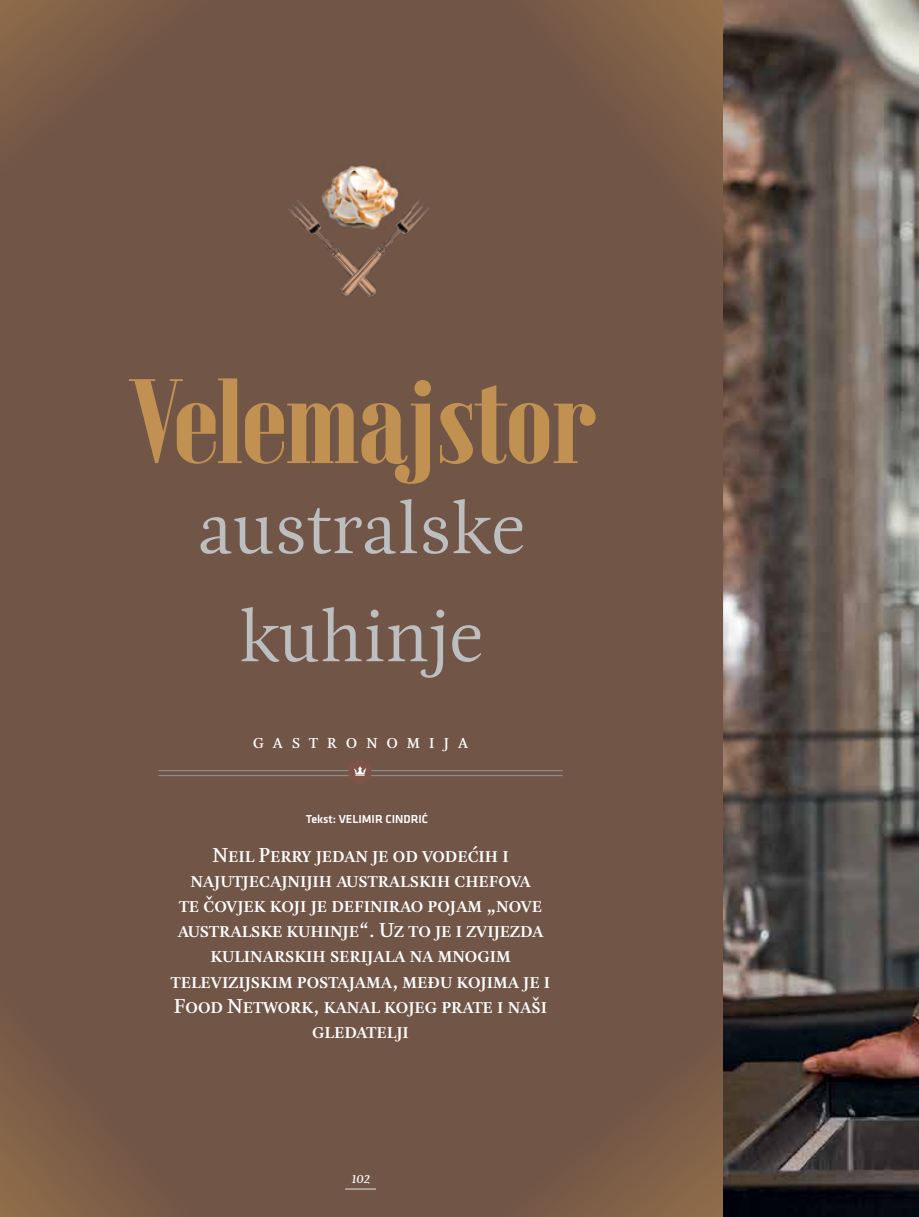
<style>
.page{position:relative;width:919px;height:1217px;background:#fff}
.page>*{position:absolute;margin:0;border:0;box-sizing:border-box;transform-origin:0 0}
.t1{font:900 120px "Emberly";letter-spacing:-.02em;color:#c09150}
.t2{font:75px/108px "Esta Pro";color:#bcbec0;text-align:center}
.t3{font:700 21px/25.2px "Esta Pro";color:#fff;text-align:center}
.t4{font:700 15px "Esta Pro";letter-spacing:.615em;color:#fff}
.t5{font:500 12px "Klavika";color:#fff}
.t6{font:italic 700 12px "Esta Pro";color:#fff}
</style>
<div class="page">
<div style="left:0;top:0;width:740px;height:1216px;background:#715546"></div>
<svg style="left:566px;top:1084px;width:157px;height:132px;fill:#7c5d47"></svg>
<svg style="left:566px;top:0;width:157px;height:187px;fill:#7c5d47"></svg>
<hr style="left:345px;top:1188px;width:31px;height:1px;background:#d1d3d4">
<hr style="left:158px;top:770px;width:404px;height:1px;background:#939598">
<hr style="left:158px;top:775px;width:404px;height:1px;background:#939598">
<svg style="left:348px;top:758px;width:23px;height:27px"></svg>
<img style="left:352px;top:764px;width:15px;height:13px">
<img style="left:723px;top:0;width:195px;height:1216px">
<img style="left:332px;top:165px;width:53px;height:14px">
<img style="left:288px;top:179px;width:102px;height:63px">
<img style="left:323px;top:185px;width:106px;height:112px">
<svg style="left:0;top:0;width:141px;height:119px;fill:#7c5d47"></svg>
<svg style="left:0;top:1055px;width:135px;height:161px;fill:#7c5d47"></svg>
<h1 class="t1" style="left:126px;top:359px;width:472px">Velemajstor</h1>
<h2 class="t2" style="left:197px;top:472px;width:330px">australske kuhinje</h2>
<p class="t4" style="left:253px;top:734px;width:216px">GASTRONOMIJA</p>
<p class="t5" style="left:306px;top:810px;width:124px">Tekst: VELIMIR CINDRIĆ</p>
<p class="t3" style="left:171px;top:841px;width:381px">Neil Perry jedan je od vodećih i najutjecajnijih australskih chefova<br>te čovjek koji je definirao pojam „nove australske kuhinje“. Uz to je i zvijezda kulinarskih serijala na mnogim televizijskim postajama, među kojima je i Food Network, kanal kojeg prate i naši gledatelji</p>
<p class="t6" style="left:351px;top:1171px;width:20px">102</p>
</div>
